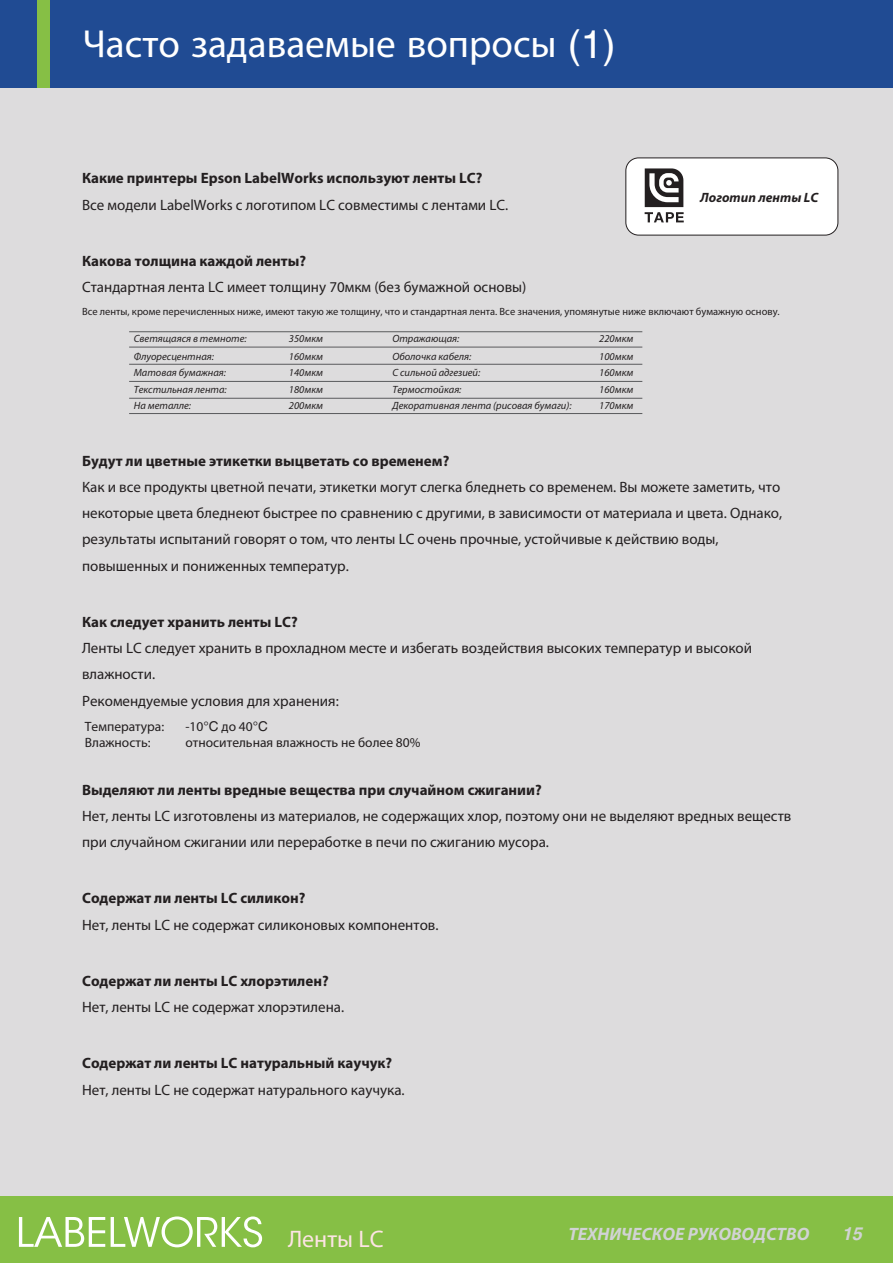
<style>
.page{position:relative;width:893px;height:1263px;background:#fff}
.page>*{position:absolute;margin:0;border:0;box-sizing:border-box;transform-origin:0 0}
.t1{font:39.3px "Myriad Pro";color:#fff}
.t2{font:24px "Myriad Pro";color:#fde4e4}
.t3{font:italic 700 18px "Myriad Pro";color:#d1d3d4}
.t4{font:italic 700 18px "Helvetica";color:#d1d3d4}
.t5{font:15px/26.2px "Myriad Pro";color:#231f20}
.t6{font:700 15px "Myriad Pro";color:#231f20}
.t7{font:13.5px "Myriad Pro";color:#231f20}
.t8{font:italic 700 13.5px "Myriad Pro";color:#231f20}
.t9{font:italic 10.5px "Myriad Pro";color:#231f20}
.t10{font:10.5px "Myriad Pro";color:#231f20}
.s1{font-family:"Helvetica"}
</style>
<div class="page">
<div style="left:0;top:0;width:892px;height:1263px;background:#dddcdd"></div>
<div style="left:0;top:1196px;width:892px;height:67px;background:#86bf45"></div>
<svg style="left:19px;top:1217px;width:86px;height:30px"></svg>
<svg style="left:111px;top:1216px;width:151px;height:31px"></svg>
<div style="left:0;top:0;width:892px;height:88px;background:#204b93"></div>
<div style="left:37px;top:0;width:13px;height:88px;background:#86bf45"></div>
<hr style="left:129px;top:413px;width:513px;height:1px;background:#595a5c">
<hr style="left:129px;top:398px;width:513px;height:1px;background:#595a5c">
<hr style="left:129px;top:347px;width:513px;height:1px;background:#595a5c">
<hr style="left:129px;top:364px;width:513px;height:1px;background:#595a5c">
<hr style="left:129px;top:381px;width:513px;height:1px;background:#595a5c">
<hr style="left:129px;top:331px;width:513px;height:1px;background:#595a5c">
<div style="left:626px;top:158px;width:211px;height:77px;background:#fff;border-radius:13px"></div>
<div style="left:625px;top:158px;width:213px;height:77px;border:1px solid #231f20;border-radius:13px"></div>
<svg style="left:644px;top:168px;width:39px;height:54px"></svg>
<h1 class="t1" style="left:83px;top:21px;width:534px">Часто задаваемые вопросы <span class="s1">(1)</span></h1>
<p class="t6" style="left:82px;top:169px;width:402px">Какие принтеры Epson LabelWorks используют ленты LC?</p>
<p class="t5" style="left:82px;top:191px;width:427px">Все модели LabelWorks с логотипом LC совместимы с лентами LC.</p>
<p class="t8" style="left:700px;top:190px;width:120px">Логотип ленты LC</p>
<p class="t6" style="left:82px;top:252px;width:225px">Какова толщина каждой ленты?</p>
<p class="t5" style="left:82px;top:274px;width:446px">Стандартная лента LC имеет толщину 70мкм (без бумажной основы)</p>
<p class="t10" style="left:82px;top:305px;width:699px">Все ленты, кроме перечисленных ниже, имеют такую же толщину, что и стандартная лента. Все значения, упомянутые ниже включают бумажную основу.</p>
<p class="t9" style="left:134px;top:332px;width:114px">Светящаяся в темноте:</p>
<p class="t9" style="left:289px;top:332px;width:36px">350мкм</p>
<p class="t9" style="left:392px;top:332px;width:69px">Отражающая:</p>
<p class="t9" style="left:599px;top:332px;width:36px">220мкм</p>
<p class="t9" style="left:134px;top:350px;width:82px">Флуоресцентная:</p>
<p class="t9" style="left:289px;top:350px;width:36px">160мкм</p>
<p class="t9" style="left:392px;top:350px;width:81px">Оболочка кабеля:</p>
<p class="t9" style="left:599px;top:350px;width:36px">100мкм</p>
<p class="t9" style="left:134px;top:367px;width:94px">Матовая бумажная:</p>
<p class="t9" style="left:289px;top:367px;width:36px">140мкм</p>
<p class="t9" style="left:392px;top:367px;width:89px">С сильной адгезией:</p>
<p class="t9" style="left:599px;top:367px;width:36px">160мкм</p>
<p class="t9" style="left:134px;top:383px;width:94px">Текстильная лента:</p>
<p class="t9" style="left:289px;top:383px;width:36px">180мкм</p>
<p class="t9" style="left:392px;top:383px;width:71px">Термостойкая:</p>
<p class="t9" style="left:599px;top:383px;width:36px">160мкм</p>
<p class="t9" style="left:134px;top:400px;width:59px">На металле:</p>
<p class="t9" style="left:289px;top:400px;width:36px">200мкм</p>
<p class="t9" style="left:392px;top:400px;width:181px">Декоративная лента (рисовая бумаги):</p>
<p class="t9" style="left:599px;top:400px;width:36px">170мкм</p>
<p class="t6" style="left:82px;top:452px;width:369px">Будут ли цветные этикетки выцветать со временем?</p>
<p class="t5" style="left:82px;top:474px;width:701px">Как и все продукты цветной печати, этикетки могут слегка бледнеть со временем. Вы можете заметить, что некоторые цвета бледнеют быстрее по сравнению с другими, в зависимости от материала и цвета. Однако, результаты испытаний говорят о том, что ленты LC очень прочные, устойчивые к действию воды, повышенных и пониженных температур.</p>
<p class="t6" style="left:82px;top:613px;width:217px">Как следует хранить ленты LC?</p>
<p class="t5" style="left:82px;top:635px;width:671px">Ленты LC следует хранить в прохладном месте и избегать воздействия высоких температур и высокой влажности.<br>Рекомендуемые условия для хранения:</p>
<p class="t7" style="left:85px;top:718px;width:81px">Температура:</p>
<p class="t7" style="left:185px;top:718px;width:84px">-10<span class="s1">°C</span> до 40<span class="s1">°C</span></p>
<p class="t7" style="left:85px;top:734px;width:67px">Влажность:</p>
<p class="t7" style="left:185px;top:734px;width:236px">относительная влажность не более 80%</p>
<p class="t6" style="left:82px;top:781px;width:461px">Выделяют ли ленты вредные вещества при случайном сжигании?</p>
<p class="t5" style="left:82px;top:803px;width:710px">Нет, ленты LC изготовлены из материалов, не содержащих хлор, поэтому они не выделяют вредных веществ при случайном сжигании или переработке в печи по сжиганию мусора.</p>
<p class="t6" style="left:82px;top:890px;width:225px">Содержат ли ленты LC силикон?</p>
<p class="t5" style="left:82px;top:911px;width:358px">Нет, ленты LC не содержат силиконовых компонентов.</p>
<p class="t6" style="left:82px;top:972px;width:248px">Содержат ли ленты LC хлорэтилен?</p>
<p class="t5" style="left:82px;top:994px;width:264px">Нет, ленты LC не содержат хлорэтилена.</p>
<p class="t6" style="left:82px;top:1054px;width:311px">Содержат ли ленты LC натуральный каучук?</p>
<p class="t5" style="left:82px;top:1076px;width:324px">Нет, ленты LC не содержат натурального каучука.</p>
<h2 class="t2" style="left:288px;top:1225px;width:97px">Ленты LC</h2>
<p class="t3" style="left:568px;top:1224px;width:242px">ТЕХНИЧЕСКОЕ РУКОВОДСТВО</p>
<p class="t4" style="left:841px;top:1228px;width:22px">15</p>
</div>
